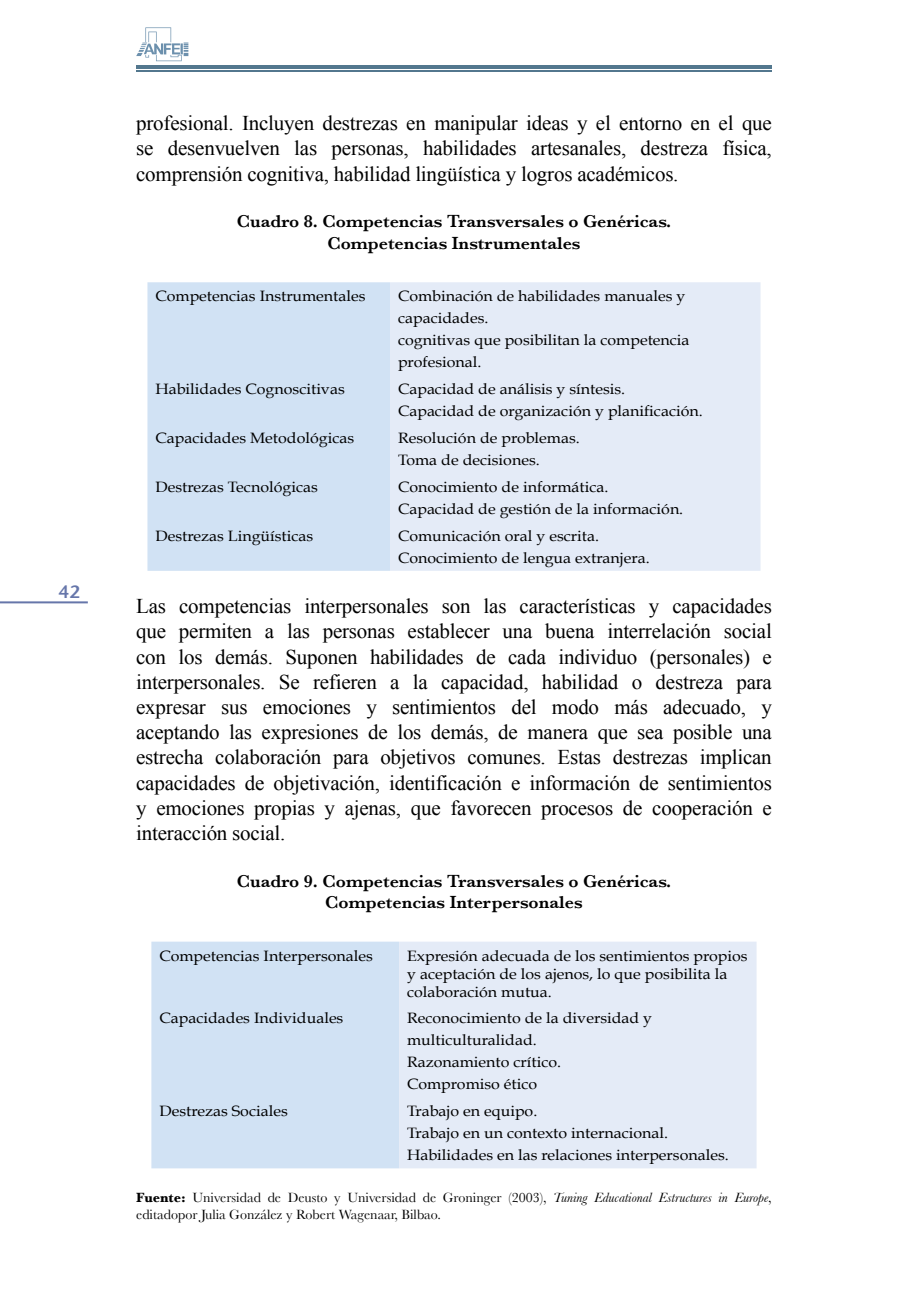
<style>
.page{position:relative;width:908px;height:1304px;background:#fff}
.page>*{position:absolute;margin:0;border:0;box-sizing:border-box;transform-origin:0 0}
.t1{font:21px/25.2px "Times New Roman";letter-spacing:-.01em;color:#000;text-align:justify}
.t2{font:600 18px/21.6px "Baskerville";color:#000;text-align:center}
.t3{font:18px "Stone Sans Sem ITCTT Semi";color:#6676aa}
.t4{font:15px/22px "Book Antiqua";color:#000;scale:1.07 1}
.t5{font:14px/16.8px "Baskerville";color:#000}
.s1{font-weight:700}
.s2{font-style:italic}
</style>
<div class="page">
<hr style="left:136px;top:66px;width:635px;height:3px;background:#53778e">
<hr style="left:0;top:601px;width:88px;height:2px;background:#6676aa">
<hr style="left:136px;top:70px;width:635px;height:2px;background:#53778e">
<svg style="left:136px;top:27px;width:52px;height:34px"></svg>
<div style="left:147px;top:282px;width:243px;height:289px;background:#d1e2f4"></div>
<div style="left:390px;top:282px;width:370px;height:289px;background:#e4ebf7"></div>
<div style="left:151px;top:942px;width:248px;height:226px;background:#d1e2f4"></div>
<div style="left:399px;top:942px;width:357px;height:226px;background:#e4ebf7"></div>
<p class="t3" style="left:58px;top:577px;width:23px">42</p>
<h1 class="t1" style="left:136px;top:110px;width:637px">profesional. Incluyen destrezas en manipular ideas y el entorno en el que se desenvuelven las personas, habilidades artesanales, destreza física, comprensión cognitiva, habilidad lingüística y logros académicos.</h1>
<p class="t2" style="left:237px;top:211px;width:436px">Cuadro 8. Competencias Transversales o Genéricas.<br>Competencias Instrumentales</p>
<p class="t4" style="left:155px;top:285px;width:198px">Competencias Instrumentales</p>
<p class="t4" style="left:398px;top:285px;width:274px">Combinación de habilidades manuales y capacidades.<br>cognitivas que posibilitan la competencia profesional.</p>
<p class="t4" style="left:155px;top:378px;width:178px">Habilidades Cognoscitivas</p>
<p class="t4" style="left:398px;top:378px;width:286px">Capacidad de análisis y síntesis.<br>Capacidad de organización y planificación.</p>
<p class="t4" style="left:155px;top:427px;width:187px">Capacidades Metodológicas</p>
<p class="t4" style="left:398px;top:427px;width:171px">Resolución de problemas.<br>Toma de decisiones.</p>
<p class="t4" style="left:155px;top:476px;width:153px">Destrezas Tecnológicas</p>
<p class="t4" style="left:398px;top:476px;width:268px">Conocimiento de informática.<br>Capacidad de gestión de la información.</p>
<p class="t4" style="left:155px;top:525px;width:149px">Destrezas Lingüísticas</p>
<p class="t4" style="left:398px;top:525px;width:236px">Comunicación oral y escrita.<br>Conocimiento de lengua extranjera.</p>
<p class="t1" style="left:136px;top:593px;width:637px">Las competencias interpersonales son las características y capacidades que permiten a las personas establecer una buena interrelación social con los demás. Suponen habilidades de cada individuo (personales) e interpersonales. Se refieren a la capacidad, habilidad o destreza para expresar sus emociones y sentimientos del modo más adecuado, y aceptando las expresiones de los demás, de manera que sea posible una estrecha colaboración para objetivos comunes. Estas destrezas implican capacidades de objetivación, identificación e información de sentimientos y emociones propias y ajenas, que favorecen procesos de cooperación e interacción social.</p>
<p class="t2" style="left:237px;top:870px;width:436px">Cuadro 9. Competencias Transversales o Genéricas.<br>Competencias Interpersonales</p>
<p class="t4" style="left:159px;top:944px;width:201px">Competencias Interpersonales</p>
<p class="t4" style="left:407px;top:946px;width:320px;line-height:18px">Expresión adecuada de los sentimientos propios y aceptación de los ajenos, lo que posibilita la colaboración mutua.</p>
<p class="t4" style="left:159px;top:1007px;width:173px">Capacidades Individuales</p>
<p class="t4" style="left:407px;top:1007px;width:230px">Reconocimiento de la diversidad y multiculturalidad.<br>Razonamiento crítico.<br>Compromiso ético</p>
<p class="t4" style="left:159px;top:1100px;width:121px">Destrezas Sociales</p>
<p class="t4" style="left:407px;top:1100px;width:302px">Trabajo en equipo.<br>Trabajo en un contexto internacional.<br>Habilidades en las relaciones interpersonales.</p>
<p class="t5" style="left:136px;top:1189px;width:636px"><span class="s1">Fuente:</span> Universidad de Deusto y Universidad de Groninger (2003), <span class="s2">Tuning Educational Estructures in Europe</span>, editadopor Julia González y Robert Wagenaar, Bilbao.</p>
</div>
